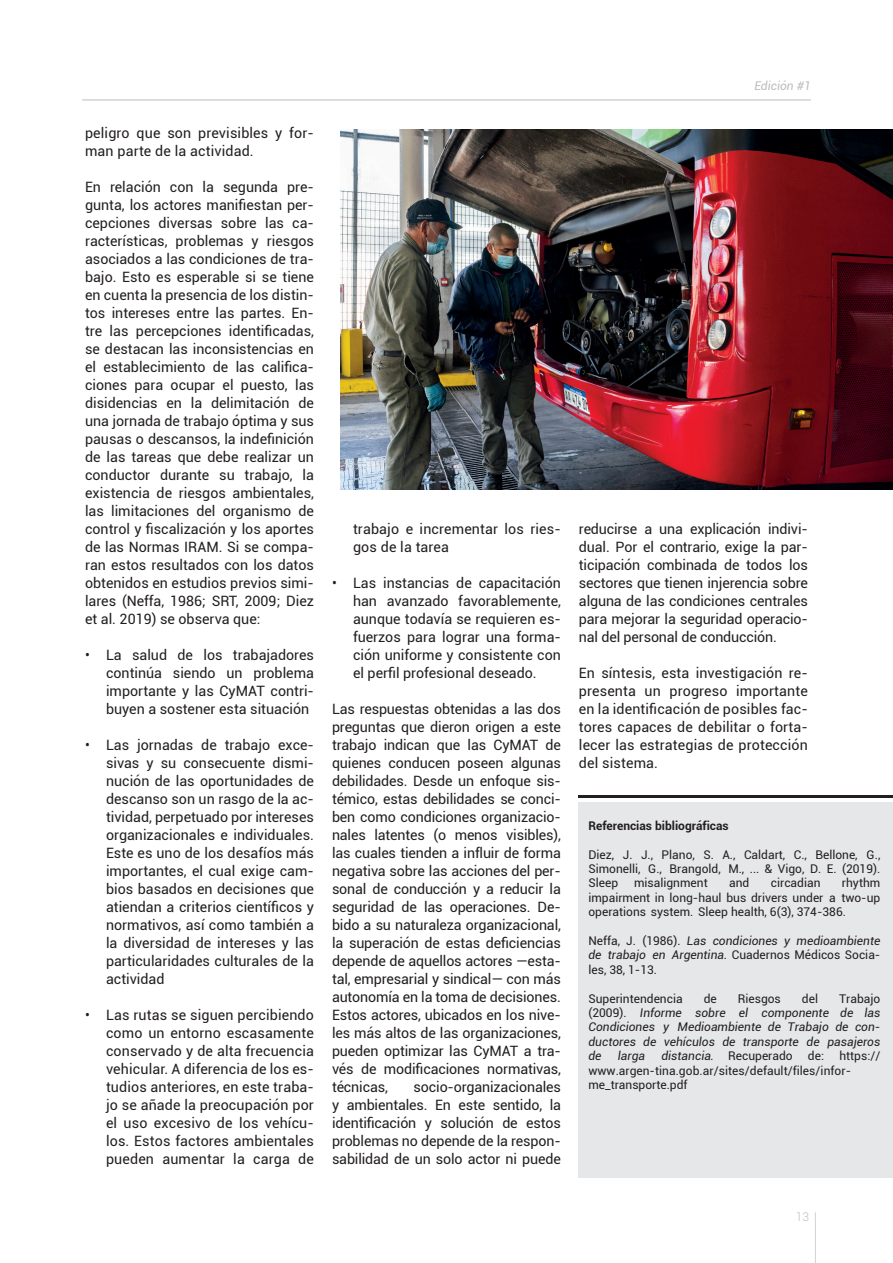
<style>
.page{position:relative;width:893px;height:1263px;background:#fff}
.page>*{position:absolute;margin:0;border:0;box-sizing:border-box;transform-origin:0 0}
.t1{font:14.25px/18px "Roboto";color:#231f20;text-align:justify}
.t2{font:12px/14.4px "Roboto";color:#231f20;text-align:justify}
.t3{font:italic 12px/14.4px "Roboto";color:#231f20;text-align:justify}
.t4{font:700 12px "Roboto";color:#231f20}
.t5{font:italic 12px "Roboto";color:#bcbdc0}
.t6{font:300 12px "Roboto";color:#bcbdc0}
.s1{font-style:italic}
.s2{font-style:normal}
</style>
<div class="page">
<hr style="left:82px;top:100px;width:729px;height:1px;background:#bcbdc0">
<hr style="left:815px;top:1212px;width:1px;height:51px;background:#d1d2d4">
<div style="left:579px;top:803px;width:314px;height:375px;background:#e6e7e9"></div>
<hr style="left:579px;top:795px;width:314px;height:2px;background:#231f20">
<img style="left:340px;top:130px;width:553px;height:359px">
<p class="t1" style="left:85px;top:124px;width:230px">peligro que son previsibles y for&shy;man parte de la actividad.</p>
<p class="t1" style="left:85px;top:178px;width:230px">En relación con la segunda pre&shy;gunta, los actores manifiestan per&shy;cepciones diversas sobre las ca&shy;racterísticas, problemas y riesgos asociados a las condiciones de tra&shy;bajo. Esto es esperable si se tiene en cuenta la presencia de los distin&shy;tos intereses entre las partes. En&shy;tre las percepciones identificadas, se destacan las inconsistencias en el establecimiento de las califica&shy;ciones para ocupar el puesto, las disidencias en la delimitación de una jornada de trabajo óptima y sus pausas o descansos, la indefinición de las tareas que debe realizar un conductor durante su trabajo, la existencia de riesgos ambientales, las limitaciones del organismo de control y fiscalización y los aportes de las Normas IRAM. Si se compa&shy;ran estos resultados con los datos obtenidos en estudios previos simi&shy;lares (Neffa, 1986; SRT, 2009; Diez et al. 2019) se observa que:</p>
<p class="t1" style="left:106px;top:646px;width:209px;text-indent:-21px">• La salud de los trabajadores continúa siendo un problema importante y las CyMAT contri&shy;buyen a sostener esta situación</p>
<p class="t1" style="left:106px;top:736px;width:209px;text-indent:-21px">• Las jornadas de trabajo exce&shy;sivas y su consecuente dismi&shy;nución de las oportunidades de descanso son un rasgo de la ac&shy;tividad, perpetuado por intereses organizacionales e individuales.<br>Este es uno de los desafíos más importantes, el cual exige cam&shy;bios basados en decisiones que atiendan a criterios científicos y normativos, así como también a la diversidad de intereses y las particularidades culturales de la actividad</p>
<p class="t1" style="left:106px;top:1006px;width:209px;text-indent:-21px">• Las rutas se siguen percibiendo como un entorno escasamente conservado y de alta frecuencia vehicular. A diferencia de los es&shy;tudios anteriores, en este traba&shy;jo se añade la preocupación por el uso excesivo de los vehícu&shy;los. Estos factores ambientales pueden aumentar la carga de</p>
<p class="t1" style="left:353px;top:520px;width:209px">trabajo e incrementar los ries&shy;gos de la tarea</p>
<p class="t1" style="left:353px;top:574px;width:209px;text-indent:-21px">• Las instancias de capacitación han avanzado favorablemente, aunque todavía se requieren es&shy;fuerzos para lograr una forma&shy;ción uniforme y consistente con el perfil profesional deseado.</p>
<p class="t1" style="left:332px;top:699px;width:230px">Las respuestas obtenidas a las dos preguntas que dieron origen a este trabajo indican que las CyMAT de quienes conducen poseen algunas debilidades. Desde un enfoque sis&shy;témico, estas debilidades se conci&shy;ben como condiciones organizacio&shy;nales latentes (o menos visibles), las cuales tienden a influir de forma negativa sobre las acciones del per&shy;sonal de conducción y a reducir la seguridad de las operaciones. De&shy;bido a su naturaleza organizacional, la superación de estas deficiencias depende de aquellos actores —esta&shy;tal, empresarial y sindical— con más autonomía en la toma de decisiones.<br>Estos actores, ubicados en los nive&shy;les más altos de las organizaciones, pueden optimizar las CyMAT a tra&shy;vés de modificaciones normativas, técnicas,</p>
<p class="t1" style="left:332px;top:1077px;width:230px;text-indent:82px">socio-organizacionales y ambientales. En este sentido, la identificación y solución de estos problemas no depende de la respon&shy;sabilidad de un solo actor ni puede</p>
<p class="t5" style="left:754px;top:78px;width:58px">Edición #1</p>
<p class="t1" style="left:579px;top:519px;width:230px">reducirse a una explicación indivi&shy;dual. Por el contrario, exige la par&shy;ticipación combinada de todos los sectores que tienen injerencia sobre alguna de las condiciones centrales para mejorar la seguridad operacio&shy;nal del personal de conducción.</p>
<p class="t1" style="left:579px;top:663px;width:230px">En síntesis, esta investigación re&shy;presenta un progreso importante en la identificación de posibles fac&shy;tores capaces de debilitar o forta&shy;lecer las estrategias de protección del sistema.</p>
<p class="t4" style="left:588px;top:817px;width:142px">Referencias bibliográficas</p>
<p class="t2" style="left:588px;top:847px;width:293px">Diez, J. J., Plano, S. A., Caldart, C., Bellone, G., Simonelli, G., Brangold, M., ... &amp; Vigo, D. E. (2019).<br>Sleep</p>
<p class="t2" style="left:588px;top:875px;width:293px;text-indent:253px">rhythm impairment in long-haul bus drivers under a two-up operations system. Sleep health, 6(3), 374-386.</p>
<p class="t2" style="left:588px;top:933px;width:293px">Neffa, J. (1986). <span class="s1">Las condiciones y medioambiente de trabajo en Argentina.</span> Cuadernos Médicos Socia&shy;les, 38, 1-13.</p>
<p class="t2" style="left:588px;top:991px;width:96px">Superintendencia</p>
<p class="t2" style="left:704px;top:991px;width:15px">de</p>
<p class="t2" style="left:738px;top:991px;width:45px">Riesgos</p>
<p class="t2" style="left:802px;top:991px;width:18px">del</p>
<p class="t2" style="left:634px;top:875px;width:75px">misalignment</p>
<p class="t2" style="left:729px;top:875px;width:22px">and</p>
<p class="t2" style="left:771px;top:875px;width:51px">circadian</p>
<p class="t3" style="left:588px;top:991px;width:293px;text-indent:251px"><span class="s2">Trabajo (2009).</span> Informe sobre el componente de las Condiciones y Medioambiente de Trabajo de con&shy;ductores de vehículos de transporte de pasajeros de</p>
<p class="t2" style="left:588px;top:1048px;width:293px;text-align:left;text-indent:251px">https:// www.argen-tina.gob.ar/sites/default/files/infor&shy;me_transporte.pdf</p>
<p class="t3" style="left:618px;top:1048px;width:29px">larga</p>
<p class="t3" style="left:661px;top:1048px;width:133px">distancia. <span class="s2">Recuperado</span></p>
<p class="t2" style="left:808px;top:1048px;width:18px">de:</p>
<p class="t6" style="left:796px;top:1209px;width:15px">13</p>
</div>
